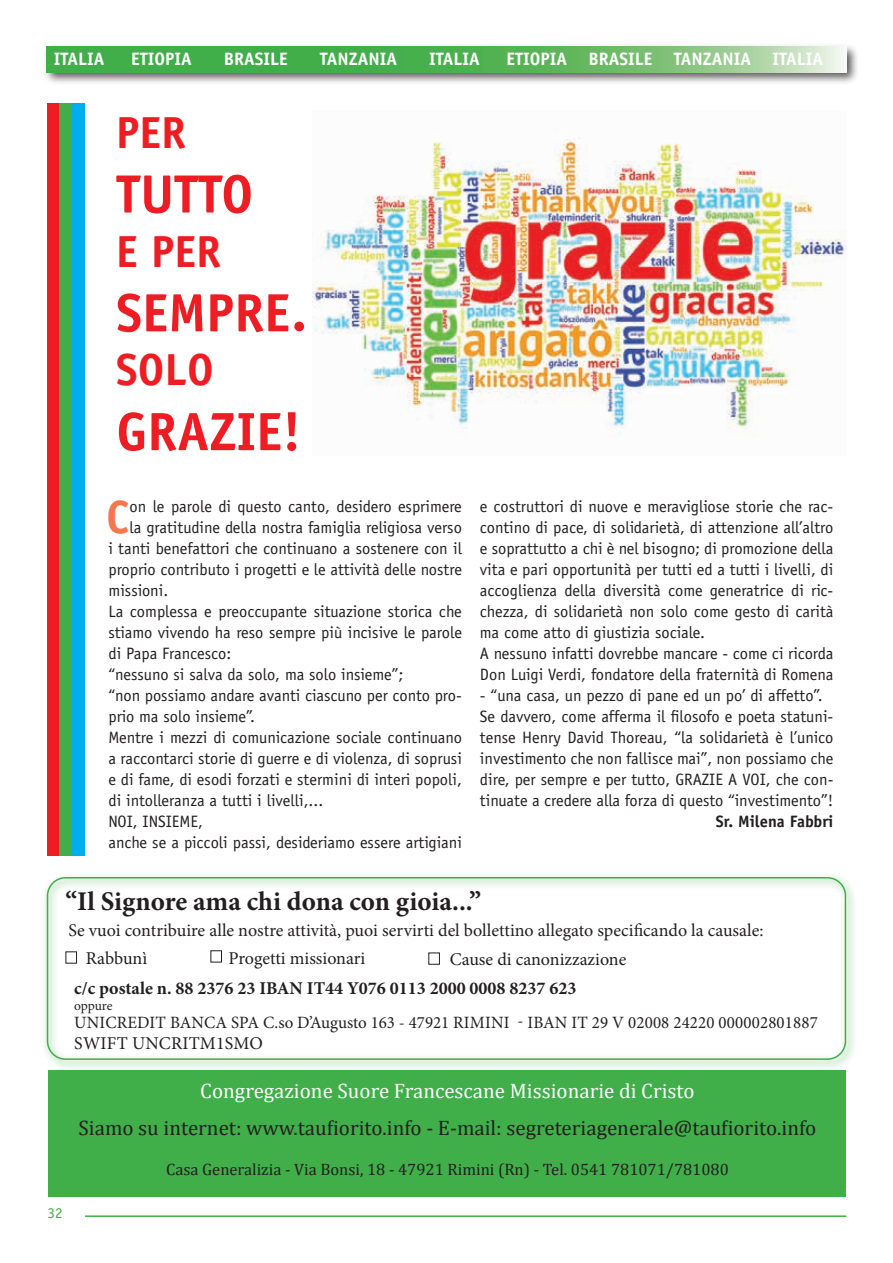
<style>
.page{position:relative;width:893px;height:1263px;background:#fff}
.page>*{position:absolute;margin:0;border:0;box-sizing:border-box;transform-origin:0 0}
.t1{font:700 54px "Officina Sans";color:#ee1d23}
.t2{font:700 46.8px "Officina Sans";color:#f4784f}
.t3{font:700 45px "Officina Sans";color:#ee1d23}
.t4{font:700 27px "Minion Pro";color:#231f20}
.t5{font:21px "Cambria";color:#231f20}
.t6{font:21px "Cambria";color:#fff}
.t7{font:18px/28px "Minion Pro";color:#231f20}
.t8{font:700 18px "Officina Sans";color:#fff}
.t9{font:700 18px "Minion Pro";color:#231f20}
.t10{font:17.25px "Minion Pro";letter-spacing:.01em;color:#231f20}
.t11{font:16.5px/21px "Officina Sans";color:#231f20}
.t12{font:16.5px "Cambria";color:#231f20}
.t13{font:700 16.5px "Officina Sans";color:#231f20}
.t14{font:15px "Officina Sans";color:#40ae49}
.t15{font:13.5px "Minion Pro";letter-spacing:-.01em;color:#231f20}
</style>
<div class="page">
<hr style="left:85px;top:1215px;width:761px;height:2px;background:#40ae49">
<div style="left:43px;top:43px;width:816px;height:42px;background:#231f20;opacity:.75"></div>
<svg style="left:47px;top:47px;width:799px;height:25px;background:#63b964"></svg>
<div style="left:49px;top:1070px;width:797px;height:126px;background:#40ae49"></div>
<svg style="left:44px;top:875px;width:810px;height:196px"></svg>
<div style="left:47px;top:877px;width:799px;height:183px;border:2px solid #40ae49;border-radius:18px"></div>
<div style="left:210px;top:950px;width:12px;height:12px;border:1px solid #231f20"></div>
<div style="left:428px;top:952px;width:12px;height:13px;border:1px solid #231f20"></div>
<img style="left:313px;top:137px;width:533px;height:301px">
<div style="left:47px;top:103px;width:13px;height:753px;background:#ee1d23"></div>
<div style="left:60px;top:103px;width:12px;height:753px;background:#40ae49"></div>
<div style="left:72px;top:103px;width:13px;height:753px;background:#00aeef"></div>
<p class="t8" style="left:54px;top:48px;width:52px">ITALIA</p>
<p class="t8" style="left:131px;top:48px;width:62px">ETIOPIA</p>
<p class="t8" style="left:224px;top:48px;width:65px">BRASILE</p>
<p class="t8" style="left:320px;top:48px;width:79px">TANZANIA</p>
<p class="t8" style="left:429px;top:48px;width:52px">ITALIA</p>
<p class="t8" style="left:506px;top:48px;width:318px">ETIOPIA BRASILE TANZANIA ITALIA</p>
<h3 class="t3" style="left:116px;top:104px;width:72px">PER</h3>
<h1 class="t1" style="left:116px;top:160px;width:139px">TUTTO</h1>
<h3 class="t3" style="left:116px;top:223px;width:106px">E PER</h3>
<h1 class="t1" style="left:116px;top:279px;width:229px">SEMPRE…</h1>
<h3 class="t3" style="left:116px;top:342px;width:99px">SOLO</h3>
<h1 class="t1" style="left:116px;top:398px;width:187px">GRAZIE!</h1>
<h2 class="t2" style="left:106px;top:487px;width:25px">C</h2>
<p class="t11" style="left:130px;top:496px;width:334px">on le parole di questo canto, desidero esprimere</p>
<p class="t11" style="left:130px;top:517px;width:334px">la gratitudine della nostra famiglia religiosa verso</p>
<p class="t11" style="left:108px;top:538px;width:355px">i tanti benefattori che continuano a sostenere con il</p>
<p class="t11" style="left:108px;top:559px;width:355px">proprio contributo i progetti e le attività delle nostre</p>
<p class="t11" style="left:108px;top:580px;width:61px">missioni.</p>
<p class="t11" style="left:108px;top:601px;width:355px">La complessa e preoccupante situazione storica che</p>
<p class="t11" style="left:108px;top:622px;width:355px">stiamo vivendo ha reso sempre più incisive le parole</p>
<p class="t11" style="left:108px;top:643px;width:124px">di Papa Francesco:</p>
<p class="t11" style="left:108px;top:664px;width:296px">“nessuno si salva da solo, ma solo insieme”;</p>
<p class="t11" style="left:108px;top:685px;width:355px">“non possiamo andare avanti ciascuno per conto pro-</p>
<p class="t11" style="left:108px;top:706px;width:148px">prio ma solo insieme”.</p>
<p class="t11" style="left:108px;top:727px;width:355px">Mentre i mezzi di comunicazione sociale continuano</p>
<p class="t11" style="left:108px;top:748px;width:355px">a raccontarci storie di guerre e di violenza, di soprusi</p>
<p class="t11" style="left:108px;top:769px;width:355px">e di fame, di esodi forzati e stermini di interi popoli,</p>
<p class="t11" style="left:108px;top:790px;width:216px">di intolleranza a tutti i livelli,...</p>
<p class="t11" style="left:108px;top:811px;width:96px">NOI, INSIEME,</p>
<p class="t11" style="left:108px;top:832px;width:355px">anche se a piccoli passi, desideriamo essere artigiani</p>
<p class="t11" style="left:480px;top:496px;width:355px">e costruttori di nuove e meravigliose storie che rac&shy;contino di pace, di solidarietà, di attenzione all’altro e soprattutto a chi è nel bisogno; di promozione della vita e pari opportunità per tutti ed a tutti i livelli, di accoglienza della diversità come generatrice di ric&shy;chezza, di solidarietà non solo come gesto di carità ma come atto di giustizia sociale.<br>A nessuno infatti dovrebbe mancare - come ci ricorda Don Luigi Verdi, fondatore della fraternità di Romena</p>
<p class="t11" style="left:480px;top:685px;width:355px">- “una casa, un pezzo di pane ed un po’ di affetto”.<br>Se davvero, come afferma il filosofo e poeta statuni&shy;tense Henry David Thoreau, “la solidarietà è l’unico investimento che non fallisce mai”, non possiamo che dire, per sempre e per tutto, GRAZIE A VOI, che con&shy;tinuate a credere alla forza di questo “investimento”!</p>
<p class="t13" style="left:716px;top:811px;width:119px">Sr. Milena Fabbri</p>
<h3 class="t4" style="left:66px;top:883px;width:417px">“Il Signore ama chi dona con gioia...”</h3>
<p class="t7" style="left:86px;top:916px;width:679px;text-indent:-17px">Se vuoi contribuire alle nostre attività, puoi servirti del bollettino allegato specificando la causale:<br>Rabbunì</p>
<p class="t7" style="left:229px;top:944px;width:138px">Progetti missionari</p>
<p class="t7" style="left:450px;top:945px;width:178px">Cause di canonizzazione</p>
<p class="t9" style="left:74px;top:975px;width:504px">c/c postale n. 88 2376 23 IBAN IT44 Y076 0113 2000 0008 8237 623</p>
<p class="t15" style="left:74px;top:996px;width:40px">oppure</p>
<p class="t10" style="left:74px;top:1011px;width:745px">UNICREDIT BANCA SPA C.so D’Augusto 163 - 47921 RIMINI - IBAN IT 29 V 02008 24220 000002801887</p>
<p class="t7" style="left:74px;top:1029px;width:190px">SWIFT UNCRITM1SMO</p>
<p class="t14" style="left:48px;top:1204px;width:16px">32</p>
<p class="t6" style="left:200px;top:1078px;width:496px">Congregazione Suore Francescane Missionarie di Cristo</p>
<p class="t5" style="left:79px;top:1115px;width:739px">Siamo su internet: www.taufiorito.info - E-mail: segreteriagenerale@taufiorito.info</p>
<p class="t12" style="left:166px;top:1159px;width:564px">Casa Generalizia - Via Bonsi, 18 - 47921 Rimini (Rn) - Tel. 0541 781071/781080</p>
</div>
